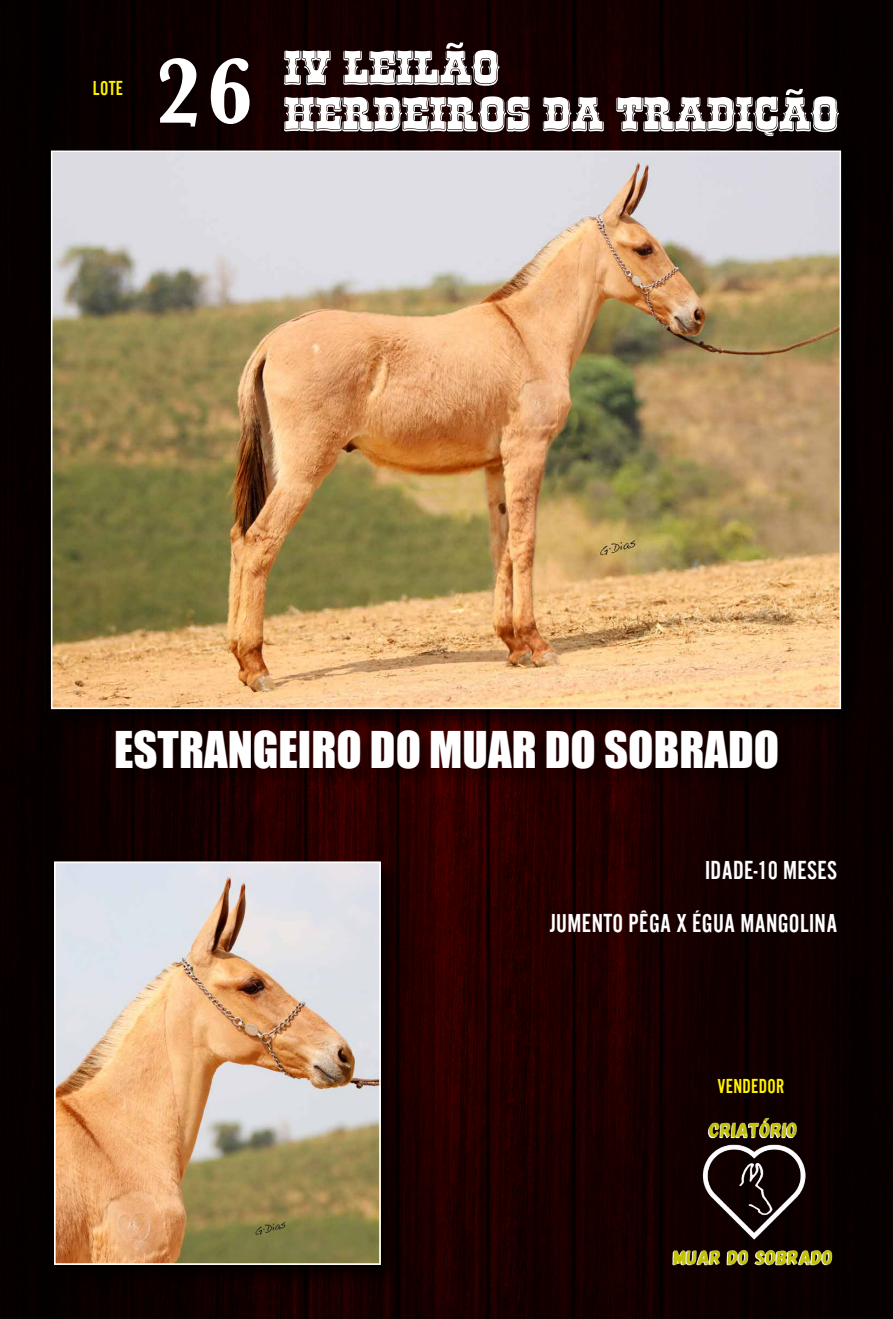
<style>
.page{position:relative;width:893px;height:1319px;background:#fff}
.page>*{position:absolute;margin:0;border:0;box-sizing:border-box;transform-origin:0 0}
.t1{font:700 96px "Baskerville";color:#fff;scale:.89 1}
.t2{font:46.5px "Impact";color:#fff}
.t3{font:27px/52.5px "Alternate Got No 2 D";letter-spacing:.015em;color:#fff;text-align:right}
.t4{font:21px "Alternate Got No 2 D";letter-spacing:.015em;color:#fff200}
</style>
<div class="page">
<img style="left:0;top:0;width:893px;height:1318px">
<div style="left:45px;top:145px;width:819px;height:587px;background:#000;opacity:.77"></div>
<img style="left:54px;top:153px;width:784px;height:553px">
<div style="left:118px;top:733px;width:678px;height:54px;background:#000;opacity:.33"></div>
<svg style="left:284px;top:51px;width:47px;height:34px"></svg>
<svg style="left:343px;top:43px;width:157px;height:43px"></svg>
<svg style="left:284px;top:96px;width:245px;height:36px"></svg>
<svg style="left:543px;top:97px;width:61px;height:34px"></svg>
<svg style="left:616px;top:89px;width:223px;height:47px"></svg>
<img style="left:664px;top:1110px;width:173px;height:165px">
<div style="left:48px;top:856px;width:359px;height:434px;background:#000;opacity:.77"></div>
<img style="left:57px;top:864px;width:321px;height:397px">
<div style="left:54px;top:861px;width:327px;height:403px;border:2px solid #fff"></div>
<p class="t4" style="left:93px;top:77px;width:32px">LOTE</p>
<h1 class="t1" style="left:155px;top:24px;width:111px">26</h1>
<h2 class="t2" style="left:114px;top:713px;width:666px">ESTRANGEIRO DO MUAR DO SOBRADO</h2>
<p class="t3" style="left:550px;top:844px;width:289px">IDADE-10 MESES<br>JUMENTO PÊGA X ÉGUA MANGOLINA</p>
<p class="t4" style="left:718px;top:1075px;width:68px">VENDEDOR</p>
</div>
